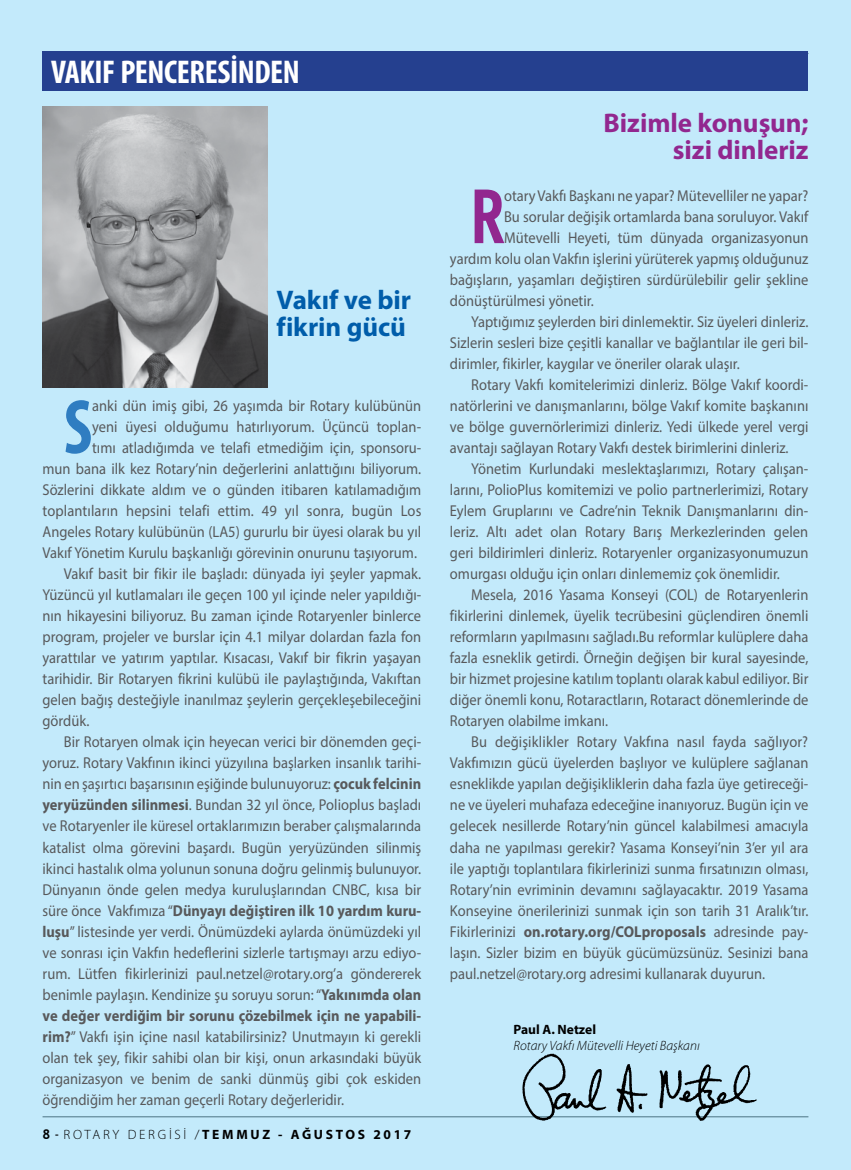
<style>
.page{position:relative;width:851px;height:1170px;background:#fff}
.page>*{position:absolute;margin:0;border:0;box-sizing:border-box;transform-origin:0 0}
.t1{font:700 condensed 78px "Myriad Pro";color:#2f7dc1;scale:.92 1}
.t2{font:700 72.9px "Tablet Gothic Condensed";color:#92278f;scale:.92 1}
.t3{font:700 condensed 33px "Myriad Pro";letter-spacing:-.01em;color:#fff}
.t4{font:700 27px/27px "Myriad Pro";letter-spacing:-.005em;color:#92278f;text-align:right}
.t5{font:700 27px/27px "Myriad Pro";letter-spacing:-.005em;color:#005daa}
.t6{font:15.75px "Myriad Pro";color:#58595b;scale:.92 1}
.t7{font:700 15.75px "Myriad Pro";color:#58595b;scale:.92 1}
.t8{font:700 13.5px "Myriad Pro";letter-spacing:.2em;color:#000}
.t9{font:italic 300 13.5px "Myriad Pro";color:#000}
.t10{font:700 13.5px "Myriad Pro";color:#000}
.s1{font-weight:700}
.s2{font-weight:400}
.s3{font-family:"Trebuchet MS"}
.s4{font-family:"Trebuchet MS";font-weight:400}
.s5{font-weight:300}
</style>
<div class="page">
<div style="left:0;top:0;width:850px;height:1169px;background:#c3eafb"></div>
<div style="left:43px;top:51px;width:765px;height:39px;background:#25408f"></div>
<svg style="left:616px;top:1064px;width:31px;height:48px"></svg>
<svg style="left:659px;top:1064px;width:97px;height:56px"></svg>
<svg style="left:522px;top:1053px;width:84px;height:67px"></svg>
<img style="left:43px;top:106px;width:224px;height:281px">
<h3 class="t3" style="left:51px;top:51px;width:250px">VAKIF PENCERESİNDEN</h3>
<h3 class="t5" style="left:276px;top:286px;width:136px">Vakıf ve bir fikrin gücü</h3>
<h1 class="t1" style="left:64px;top:378px;width:32px">S</h1>
<p class="t6" style="left:92px;top:396px;width:359px">anki dün imiş gibi, 26 yaşımda bir Rotary kulübünün</p>
<p class="t6" style="left:92px;top:417px;width:359px">yeni üyesi olduğumu hatırlıyorum. Üçüncü toplan-</p>
<p class="t6" style="left:92px;top:438px;width:359px">tımı atladığımda ve telafi etmediğim için, sponsoru-</p>
<p class="t6" style="left:43px;top:459px;width:413px">mun bana ilk kez Rotary’nin değerlerini anlattığını biliyorum.</p>
<p class="t6" style="left:43px;top:480px;width:413px">Sözlerini dikkate aldım ve o günden itibaren katılamadığım</p>
<p class="t6" style="left:43px;top:501px;width:413px">toplantıların hepsini telafi ettim. 49 yıl sonra, bugün Los</p>
<p class="t6" style="left:43px;top:522px;width:413px">Angeles Rotary kulübünün (LA5) gururlu bir üyesi olarak bu yıl</p>
<p class="t6" style="left:43px;top:543px;width:408px">Vakıf Yönetim Kurulu başkanlığı görevinin onurunu taşıyorum.</p>
<p class="t6" style="left:64px;top:564px;width:390px">Vakıf basit bir fikir ile başladı: dünyada iyi şeyler yapmak.</p>
<p class="t6" style="left:43px;top:585px;width:413px">Yüzüncü yıl kutlamaları ile geçen 100 yıl içinde neler yapıldığı-</p>
<p class="t6" style="left:43px;top:606px;width:413px">nın hikayesini biliyoruz. Bu zaman içinde Rotaryenler binlerce</p>
<p class="t6" style="left:43px;top:627px;width:413px">program, projeler ve burslar için 4.1 milyar dolardan fazla fon</p>
<p class="t6" style="left:43px;top:648px;width:413px">yarattılar ve yatırım yaptılar. Kısacası, Vakıf bir fikrin yaşayan</p>
<p class="t6" style="left:43px;top:669px;width:413px">tarihidir. Bir Rotaryen fikrini kulübü ile paylaştığında, Vakıftan</p>
<p class="t6" style="left:43px;top:690px;width:413px">gelen bağış desteğiyle inanılmaz şeylerin gerçekleşebileceğini</p>
<p class="t6" style="left:43px;top:711px;width:52px">gördük.</p>
<p class="t6" style="left:64px;top:732px;width:390px">Bir Rotaryen olmak için heyecan verici bir dönemden geçi-</p>
<p class="t6" style="left:43px;top:753px;width:413px">yoruz. Rotary Vakfının ikinci yüzyılına başlarken insanlık tarihi-</p>
<p class="t6" style="left:43px;top:774px;width:413px">nin en şaşırtıcı başarısının eşiğinde bulunuyoruz: <span class="s1">çocuk felcinin</span></p>
<p class="t6" style="left:43px;top:795px;width:413px"><span class="s1">yeryüzünden silinmesi</span>. Bundan 32 yıl önce, Polioplus başladı</p>
<p class="t6" style="left:43px;top:816px;width:413px">ve Rotaryenler ile küresel ortaklarımızın beraber çalışmalarında</p>
<p class="t6" style="left:43px;top:837px;width:413px">katalist olma görevini başardı. Bugün yeryüzünden silinmiş</p>
<p class="t6" style="left:43px;top:858px;width:413px">ikinci hastalık olma yolunun sonuna doğru gelinmiş bulunuyor.</p>
<p class="t6" style="left:43px;top:879px;width:413px">Dünyanın önde gelen medya kuruluşlarından CNBC, kısa bir</p>
<p class="t7" style="left:43px;top:899px;width:413px"><span class="s2">süre önce Vakfımıza “</span>Dünyayı değiştiren ilk 10 yardım kuru-</p>
<p class="t6" style="left:43px;top:921px;width:413px"><span class="s1">luşu</span>” listesinde yer verdi. Önümüzdeki aylarda önümüzdeki yıl</p>
<p class="t6" style="left:43px;top:942px;width:413px">ve sonrası için Vakfın hedeflerini sizlerle tartışmayı arzu ediyo-</p>
<p class="t6" style="left:43px;top:963px;width:413px">rum. Lütfen fikirlerinizi paul.netzel@rotary.org’a göndererek</p>
<p class="t6" style="left:43px;top:984px;width:413px">benimle paylaşın. Kendinize şu soruyu sorun: “<span class="s1">Yakınımda olan</span></p>
<p class="t7" style="left:43px;top:1004px;width:413px">ve değer verdiğim bir sorunu çözebilmek için ne yapabili-</p>
<p class="t6" style="left:43px;top:1026px;width:413px"><span class="s1">rim?</span>” Vakfı işin içine nasıl katabilirsiniz? Unutmayın ki gerekli</p>
<p class="t6" style="left:43px;top:1047px;width:413px">olan tek şey, fikir sahibi olan bir kişi, onun arkasındaki büyük</p>
<p class="t6" style="left:43px;top:1068px;width:413px">organizasyon ve benim de sanki dünmüş gibi çok eskiden</p>
<p class="t6" style="left:43px;top:1089px;width:329px">öğrendiğim her zaman geçerli Rotary değerleridir.</p>
<p class="t8" style="left:43px;top:1125px;width:370px"><span class="s3">8</span> <span class="s4">-</span> <span class="s5">ROTARY DERGİSİ /</span>TEMMUZ - AĞUSTOS 2017</p>
<h3 class="t4" style="left:603px;top:108px;width:206px">Bizimle konuşun; sizi dinleriz</h3>
<h2 class="t2" style="left:471px;top:166px;width:37px">R</h2>
<p class="t6" style="left:504px;top:186px;width:332px">otary Vakfı Başkanı ne yapar? Mütevelliler ne yapar?</p>
<p class="t6" style="left:504px;top:207px;width:332px">Bu sorular değişik ortamlarda bana soruluyor. Vakıf</p>
<p class="t6" style="left:504px;top:228px;width:332px">Mütevelli Heyeti, tüm dünyada organizasyonun</p>
<p class="t6" style="left:450px;top:249px;width:391px">yardım kolu olan Vakfın işlerini yürüterek yapmış olduğunuz</p>
<p class="t6" style="left:450px;top:270px;width:391px">bağışların, yaşamları değiştiren sürdürülebilir gelir şekline</p>
<p class="t6" style="left:450px;top:291px;width:158px">dönüştürülmesi yönetir.</p>
<p class="t6" style="left:471px;top:312px;width:368px">Yaptığımız şeylerden biri dinlemektir. Siz üyeleri dinleriz.</p>
<p class="t6" style="left:450px;top:333px;width:391px">Sizlerin sesleri bize çeşitli kanallar ve bağlantılar ile geri bil-</p>
<p class="t6" style="left:450px;top:354px;width:316px">dirimler, fikirler, kaygılar ve öneriler olarak ulaşır.</p>
<p class="t6" style="left:471px;top:375px;width:368px">Rotary Vakfı komitelerimizi dinleriz. Bölge Vakıf koordi-</p>
<p class="t6" style="left:450px;top:396px;width:391px">natörlerini ve danışmanlarını, bölge Vakıf komite başkanını</p>
<p class="t6" style="left:450px;top:417px;width:391px">ve bölge guvernörlerimizi dinleriz. Yedi ülkede yerel vergi</p>
<p class="t6" style="left:450px;top:438px;width:369px">avantajı sağlayan Rotary Vakfı destek birimlerini dinleriz.</p>
<p class="t6" style="left:471px;top:459px;width:368px">Yönetim Kurlundaki meslektaşlarımızı, Rotary çalışan-</p>
<p class="t6" style="left:450px;top:480px;width:391px">larını, PolioPlus komitemizi ve polio partnerlerimizi, Rotary</p>
<p class="t6" style="left:450px;top:501px;width:391px">Eylem Gruplarını ve Cadre’nin Teknik Danışmanlarını din-</p>
<p class="t6" style="left:450px;top:522px;width:391px">leriz. Altı adet olan Rotary Barış Merkezlerinden gelen</p>
<p class="t6" style="left:450px;top:543px;width:391px">geri bildirimleri dinleriz. Rotaryenler organizasyonumuzun</p>
<p class="t6" style="left:450px;top:564px;width:360px">omurgası olduğu için onları dinlememiz çok önemlidir.</p>
<p class="t6" style="left:471px;top:585px;width:368px">Mesela, 2016 Yasama Konseyi (COL) de Rotaryenlerin</p>
<p class="t6" style="left:450px;top:606px;width:391px">fikirlerini dinlemek, üyelik tecrübesini güçlendiren önemli</p>
<p class="t6" style="left:450px;top:627px;width:391px">reformların yapılmasını sağladı.Bu reformlar kulüplere daha</p>
<p class="t6" style="left:450px;top:648px;width:391px">fazla esneklik getirdi. Örneğin değişen bir kural sayesinde,</p>
<p class="t6" style="left:450px;top:669px;width:391px">bir hizmet projesine katılım toplantı olarak kabul ediliyor. Bir</p>
<p class="t6" style="left:450px;top:690px;width:391px">diğer önemli konu, Rotaractların, Rotaract dönemlerinde de</p>
<p class="t6" style="left:450px;top:711px;width:173px">Rotaryen olabilme imkanı.</p>
<p class="t6" style="left:471px;top:732px;width:367px">Bu değişiklikler Rotary Vakfına nasıl fayda sağlıyor?</p>
<p class="t6" style="left:450px;top:753px;width:391px">Vakfımızın gücü üyelerden başlıyor ve kulüplere sağlanan</p>
<p class="t6" style="left:450px;top:774px;width:391px">esneklikde yapılan değişikliklerin daha fazla üye getireceği-</p>
<p class="t6" style="left:450px;top:795px;width:391px">ne ve üyeleri muhafaza edeceğine inanıyoruz. Bugün için ve</p>
<p class="t6" style="left:450px;top:816px;width:391px">gelecek nesillerde Rotary’nin güncel kalabilmesi amacıyla</p>
<p class="t6" style="left:450px;top:837px;width:391px">daha ne yapılması gerekir? Yasama Konseyi’nin 3’er yıl ara</p>
<p class="t6" style="left:450px;top:858px;width:391px">ile yaptığı toplantılara fikirlerinizi sunma fırsatınızın olması,</p>
<p class="t6" style="left:450px;top:879px;width:391px">Rotary’nin evriminin devamını sağlayacaktır. 2019 Yasama</p>
<p class="t6" style="left:450px;top:900px;width:391px">Konseyine önerilerinizi sunmak için son tarih 31 Aralık’tır.</p>
<p class="t6" style="left:450px;top:921px;width:391px">Fikirlerinizi <span class="s1">on.rotary.org/COLproposals</span> adresinde pay-</p>
<p class="t6" style="left:450px;top:942px;width:391px">laşın. Sizler bizim en büyük gücümüzsünüz. Sesinizi bana</p>
<p class="t6" style="left:450px;top:963px;width:344px">paul.netzel@rotary.org adresimi kullanarak duyurun.</p>
<p class="t10" style="left:513px;top:1020px;width:84px">Paul A. Netzel</p>
<p class="t9" style="left:513px;top:1037px;width:188px">Rotary Vakfı Mütevelli Heyeti Başkanı</p>
</div>
